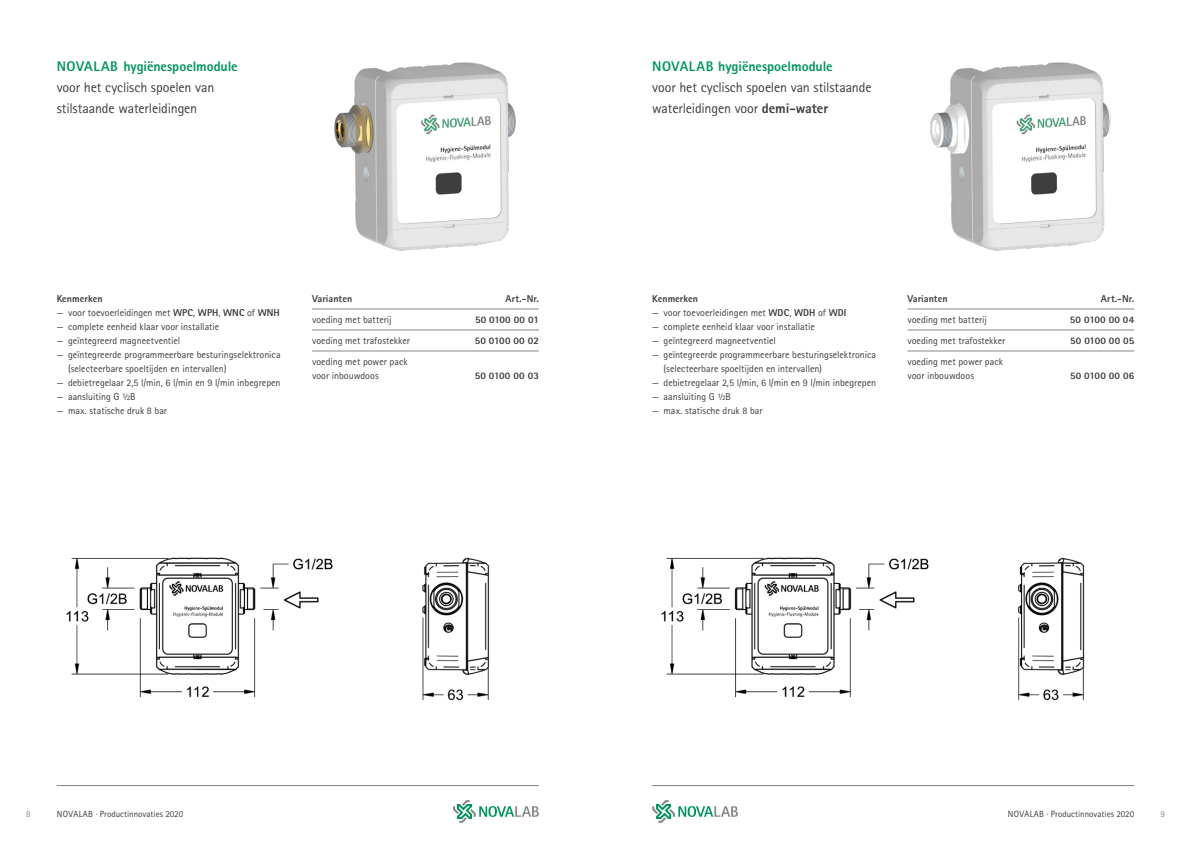
<style>
.page{position:relative;width:1191px;height:842px;background:#fff}
.page>*{position:absolute;margin:0;border:0;box-sizing:border-box;transform-origin:0 0}
.t1{font:14px/21px "Rotis Sans Serif Std";letter-spacing:-.01em;color:#3c3c3b}
.t2{font:800 14px "Rotis Sans Serif Std";letter-spacing:-.005em;color:#00955c}
.t3{font:10px/14px "Rotis Sans Serif Std";color:#3c3c3b}
.t4{font:800 10px "Rotis Sans Serif Std";color:#3c3c3b}
.t5{font:9px "Rotis Sans Serif Std";color:#3c3c3b}
.t6{font:9px "Rotis Sans Serif Std";color:#878787}
.s1{font-weight:800}
</style>
<div class="page">
<svg style="left:453px;top:800px;width:86px;height:23px"></svg>
<svg style="left:652px;top:800px;width:86px;height:23px"></svg>
<hr style="left:652px;top:785px;width:482px;height:1px;background:#878787">
<hr style="left:57px;top:785px;width:482px;height:1px;background:#878787">
<hr style="left:312px;top:309px;width:227px;height:1px;background:#878787">
<hr style="left:312px;top:330px;width:227px;height:1px;background:#878787">
<hr style="left:312px;top:351px;width:227px;height:1px;background:#878787">
<hr style="left:907px;top:309px;width:227px;height:1px;background:#878787">
<hr style="left:907px;top:330px;width:227px;height:1px;background:#878787">
<hr style="left:907px;top:351px;width:227px;height:1px;background:#878787">
<img style="left:66px;top:557px;width:267px;height:141px">
<img style="left:661px;top:557px;width:268px;height:141px">
<img style="left:422px;top:557px;width:68px;height:144px">
<img style="left:1018px;top:557px;width:67px;height:144px">
<img style="left:334px;top:62px;width:182px;height:189px">
<img style="left:930px;top:62px;width:181px;height:189px">
<h1 class="t2" style="left:57px;top:57px;width:182px">NOVALAB hygiënespoelmodule</h1>
<h1 class="t1" style="left:57px;top:77px;width:159px">voor het cyclisch spoelen van stilstaande waterleidingen</h1>
<p class="t4" style="left:57px;top:292px;width:47px">Kenmerken</p>
<p class="t3" style="left:57px;top:305px;width:225px">— voor toevoerleidingen met <span class="s1">WPC</span>, <span class="s1">WPH</span>, <span class="s1">WNC</span> of <span class="s1">WNH</span></p>
<p class="t3" style="left:57px;top:319px;width:164px">— complete eenheid klaar voor installatie</p>
<p class="t3" style="left:57px;top:333px;width:125px">— geïntegreerd magneetventiel</p>
<p class="t3" style="left:68px;top:347px;width:214px;text-indent:-11px">— geïntegreerde programmeerbare besturingselektronica (selecteerbare spoeltijden en intervallen)</p>
<p class="t3" style="left:57px;top:375px;width:225px">— debietregelaar 2,5 l/min, 6 l/min en 9 l/min inbegrepen</p>
<p class="t3" style="left:57px;top:389px;width:80px">— aansluiting G 1/2B</p>
<p class="t3" style="left:57px;top:403px;width:112px">— max. statische druk 8 bar</p>
<p class="t4" style="left:312px;top:292px;width:42px">Varianten</p>
<p class="t4" style="left:505px;top:292px;width:35px">Art.-Nr.</p>
<p class="t3" style="left:312px;top:312px;width:81px">voeding met batterij</p>
<p class="t4" style="left:475px;top:313px;width:65px">50 0100 00 01</p>
<p class="t3" style="left:312px;top:333px;width:99px">voeding met trafostekker</p>
<p class="t4" style="left:475px;top:334px;width:66px">50 0100 00 02</p>
<p class="t3" style="left:312px;top:354px;width:97px">voeding met power pack voor inbouwdoos</p>
<p class="t4" style="left:475px;top:369px;width:66px">50 0100 00 03</p>
<h1 class="t2" style="left:652px;top:57px;width:182px">NOVALAB hygiënespoelmodule</h1>
<h1 class="t1" style="left:652px;top:77px;width:221px">voor het cyclisch spoelen van stilstaande waterleidingen voor <span class="s1">demi-water</span></h1>
<p class="t4" style="left:652px;top:292px;width:47px">Kenmerken</p>
<p class="t3" style="left:652px;top:305px;width:196px">— voor toevoerleidingen met <span class="s1">WDC</span>, <span class="s1">WDH</span> of <span class="s1">WDI</span></p>
<p class="t3" style="left:652px;top:319px;width:164px">— complete eenheid klaar voor installatie</p>
<p class="t3" style="left:652px;top:333px;width:125px">— geïntegreerd magneetventiel</p>
<p class="t3" style="left:663px;top:347px;width:214px;text-indent:-11px">— geïntegreerde programmeerbare besturingselektronica (selecteerbare spoeltijden en intervallen)</p>
<p class="t3" style="left:652px;top:375px;width:225px">— debietregelaar 2,5 l/min, 6 l/min en 9 l/min inbegrepen</p>
<p class="t3" style="left:652px;top:389px;width:80px">— aansluiting G 1/2B</p>
<p class="t3" style="left:652px;top:403px;width:112px">— max. statische druk 8 bar</p>
<p class="t4" style="left:907px;top:292px;width:42px">Varianten</p>
<p class="t4" style="left:1101px;top:292px;width:35px">Art.-Nr.</p>
<p class="t3" style="left:907px;top:312px;width:81px">voeding met batterij</p>
<p class="t4" style="left:1070px;top:313px;width:66px">50 0100 00 04</p>
<p class="t3" style="left:907px;top:333px;width:99px">voeding met trafostekker</p>
<p class="t4" style="left:1070px;top:334px;width:66px">50 0100 00 05</p>
<p class="t3" style="left:907px;top:354px;width:97px">voeding met power pack voor inbouwdoos</p>
<p class="t4" style="left:1070px;top:369px;width:66px">50 0100 00 06</p>
<p class="t6" style="left:26px;top:808px;width:6px">8</p>
<p class="t5" style="left:57px;top:808px;width:128px">NOVALAB · Productinnovaties 2020</p>
<p class="t5" style="left:1007px;top:808px;width:128px">NOVALAB · Productinnovaties 2020</p>
<p class="t6" style="left:1160px;top:808px;width:6px">9</p>
</div>
